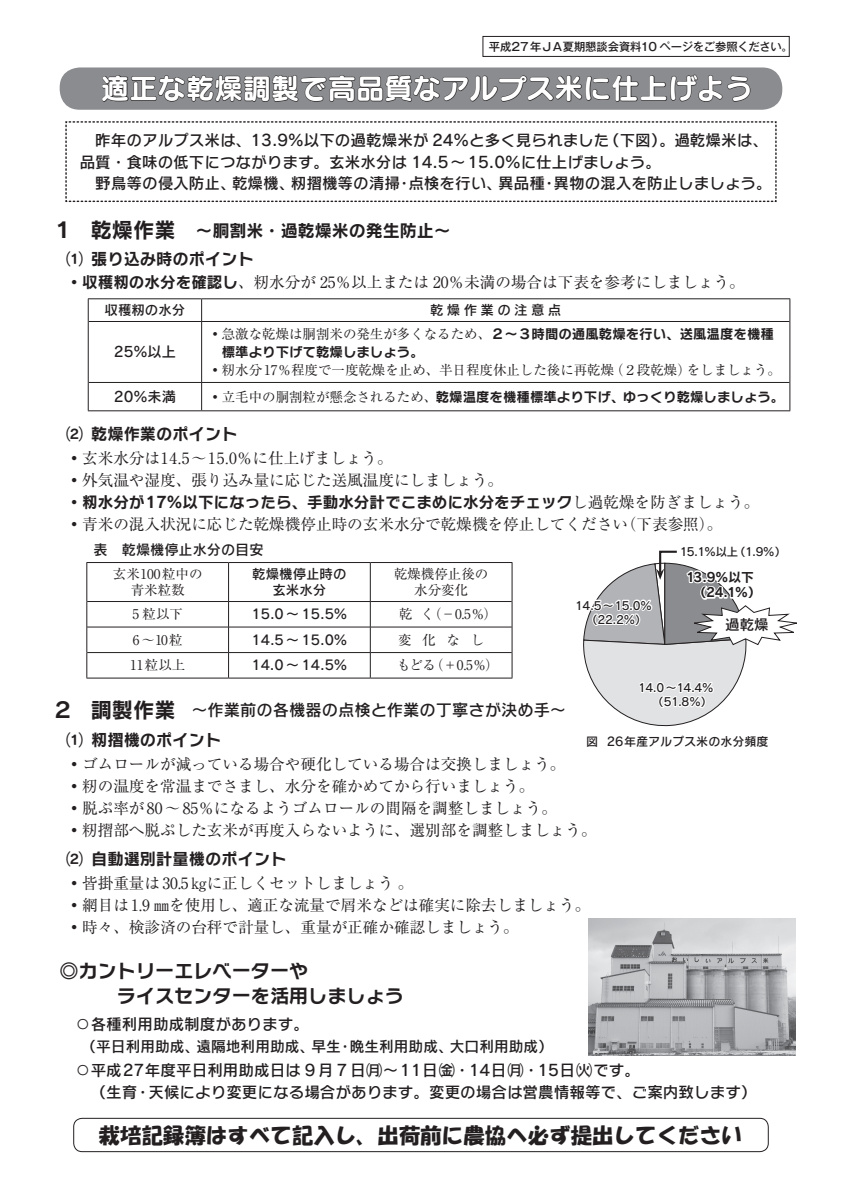
<style>
.page{position:relative;width:842px;height:1191px;background:#fff}
.page>*{position:absolute;margin:0;border:0;box-sizing:border-box;transform-origin:0 0}
.t1{font:28.3px "Seurat Pro B";color:#fff}
.t2{font:21.3px "HG Soei Kakupoptai";letter-spacing:.01em;color:#231f20}
.t3{font:21.3px "Rodin NTLG Pro B";color:#231f20}
.t4{font:19.1px/24.8px "Rodin NTLG Pro B";color:#231f20}
.t5{font:17px "Rodin NTLG Pro B";color:#231f20}
.t6{font:16.3px "Rodin NTLG Pro B";color:#231f20}
.t7{font:16.3px "Rodin NTLG Pro DB";color:#231f20}
.t8{font:15.6px/22px "Ryumin Pro";color:#231f20}
.t9{font:15.6px/22px "Rodin NTLG Pro DB";color:#231f20}
.t10{font:15.6px "Rodin NTLG Pro B";color:#231f20}
.t11{font:14.9px "Rodin NTLG Pro DB";color:#231f20}
.t12{font:14.5px "Rodin NTLG Pro DB";color:#231f20}
.t13{font:14.2px "Rodin NTLG Pro DB";color:#231f20}
.t14{font:13.5px/15.6px "Ryumin Pro";color:#231f20;text-align:center}
.t15{font:13.5px "Rodin NTLG Pro B";color:#231f20}
.t16{font:13.5px/15.6px "Rodin NTLG Pro DB";color:#231f20;text-align:center}
.t17{font:13.5px "Rodin NTLG Pro DB";letter-spacing:.25em;color:#231f20}
.t18{font:12.8px/15.6px "Rodin NTLG Pro B";color:#231f20}
.t19{font:12px "Rodin NTLG Pro DB";color:#231f20}
.t20{font:11.3px/14.2px "Rodin NTLG Pro DB";letter-spacing:-.045em;color:#231f20;text-align:right}
.t21{font:500 11.3px "Gothic MB101 Pro";letter-spacing:-.015em;color:#231f20}
.s1{font-family:"Rodin NTLG Pro B"}
.s2{font-family:"Ryumin Pro"}
</style>
<div class="page">
<img style="left:589px;top:918px;width:207px;height:137px">
<div style="left:60px;top:67px;width:722px;height:43px;background:#8a8c8f;border-radius:20px"></div>
<div style="left:73px;top:1118px;width:696px;height:34px;border:1px solid #231f20;border-radius:9px"></div>
<svg style="left:65px;top:74px;width:712px;height:128px"></svg>
<hr style="left:88px;top:298px;width:114px;height:1px;background:#231f20">
<svg style="left:88px;top:299px;width:1px;height:22px"></svg>
<hr style="left:202px;top:298px;width:588px;height:1px;background:#231f20">
<svg style="left:789px;top:299px;width:1px;height:22px"></svg>
<hr style="left:88px;top:321px;width:1px;height:61px;background:#231f20">
<hr style="left:789px;top:321px;width:1px;height:61px;background:#231f20">
<svg style="left:88px;top:382px;width:1px;height:28px"></svg>
<svg style="left:789px;top:382px;width:1px;height:28px"></svg>
<hr style="left:88px;top:410px;width:114px;height:1px;background:#231f20">
<hr style="left:202px;top:410px;width:588px;height:1px;background:#231f20">
<svg style="left:201px;top:299px;width:1px;height:22px"></svg>
<hr style="left:89px;top:321px;width:113px;height:1px;background:#231f20">
<hr style="left:202px;top:321px;width:587px;height:1px;background:#231f20">
<hr style="left:201px;top:322px;width:1px;height:60px;background:#231f20">
<hr style="left:89px;top:382px;width:113px;height:1px;background:#231f20">
<hr style="left:202px;top:382px;width:587px;height:1px;background:#231f20">
<svg style="left:201px;top:383px;width:1px;height:27px"></svg>
<hr style="left:86px;top:562px;width:143px;height:1px;background:#231f20">
<hr style="left:86px;top:563px;width:1px;height:38px;background:#231f20">
<hr style="left:229px;top:562px;width:141px;height:1px;background:#231f20">
<hr style="left:370px;top:562px;width:142px;height:1px;background:#231f20">
<hr style="left:512px;top:563px;width:1px;height:38px;background:#231f20">
<svg style="left:86px;top:601px;width:1px;height:76px"></svg>
<svg style="left:512px;top:601px;width:1px;height:76px"></svg>
<hr style="left:86px;top:677px;width:143px;height:1px;background:#231f20">
<hr style="left:229px;top:677px;width:141px;height:1px;background:#231f20">
<hr style="left:370px;top:677px;width:142px;height:1px;background:#231f20">
<hr style="left:228px;top:563px;width:1px;height:38px;background:#231f20">
<hr style="left:370px;top:563px;width:1px;height:38px;background:#231f20">
<hr style="left:87px;top:601px;width:142px;height:1px;background:#231f20">
<hr style="left:229px;top:601px;width:141px;height:1px;background:#231f20">
<hr style="left:370px;top:601px;width:142px;height:1px;background:#231f20">
<hr style="left:87px;top:627px;width:142px;height:1px;background:#231f20">
<hr style="left:229px;top:627px;width:141px;height:1px;background:#231f20">
<hr style="left:370px;top:627px;width:142px;height:1px;background:#231f20">
<hr style="left:87px;top:652px;width:142px;height:1px;background:#231f20">
<hr style="left:229px;top:652px;width:141px;height:1px;background:#231f20">
<svg style="left:228px;top:602px;width:1px;height:75px"></svg>
<hr style="left:370px;top:652px;width:142px;height:1px;background:#231f20">
<svg style="left:370px;top:602px;width:1px;height:75px"></svg>
<svg style="left:583px;top:550px;width:214px;height:177px"></svg>
<div style="left:483px;top:36px;width:306px;height:21px;border:1px solid #231f20"></div>
<p class="t21" style="left:489px;top:37px;width:306px">平成27年ＪＡ夏期懇談会資料10 ページをご参照ください。</p>
<h1 class="t1" style="left:101px;top:69px;width:653px">適正な乾燥調製で高品質なアルプス米に仕上げよう</h1>
<p class="t9" style="left:604px;top:129px;width:165px">（下図）。過乾燥米は、</p>
<p class="t9" style="left:80px;top:129px;width:531px">　昨年のアルプス米は、13.9％以下の過乾燥米が 24％と多く見られました</p>
<p class="t9" style="left:80px;top:150px;width:583px">品質・食味の低下につながります。玄米水分は 14.5～15.0％に仕上げましょう。</p>
<p class="t9" style="left:553px;top:171px;width:220px">異物の混入を防止しましょう。</p>
<p class="t9" style="left:80px;top:171px;width:157px">　野鳥等の侵入防止、</p>
<p class="t5" style="left:196px;top:219px;width:253px">～胴割米・過乾燥米の発生防止~</p>
<p class="t9" style="left:232px;top:171px;width:64px">乾燥機、</p>
<p class="t9" style="left:291px;top:171px;width:111px">籾摺機等の清掃</p>
<p class="t9" style="left:408px;top:171px;width:95px">点検を行い、</p>
<p class="t9" style="left:498px;top:171px;width:48px">異品種</p>
<p class="t9" style="left:396px;top:171px;width:17px">・</p>
<p class="t9" style="left:541px;top:171px;width:17px">・</p>
<h2 class="t3" style="left:52px;top:216px;width:125px">１　乾燥作業</h2>
<p class="t6" style="left:91px;top:247px;width:164px">張り込み時のポイント</p>
<p class="t6" style="left:67px;top:247px;width:18px">⑴</p>
<p class="t8" style="left:67px;top:270px;width:680px">◦<span class="s1">収穫籾の水分を確認し</span>、籾水分が 25％以上または 20％未満の場合は下表を参考にしましょう。</p>
<p class="t17" style="left:430px;top:301px;width:133px">乾燥作業の注意点</p>
<p class="t16" style="left:105px;top:302px;width:82px">収穫籾の水分</p>
<p class="t13" style="left:114px;top:342px;width:64px">25％以上</p>
<p class="t14" style="left:208px;top:325px;width:567px">◦急激な乾燥は胴割米の発生が多くなるため、<span class="s1">２～３時間の通風乾燥を行い、送風温度を機種</span></p>
<p class="t15" style="left:208px;top:343px;width:217px">　標準より下げて乾燥しましょう。</p>
<p class="t14" style="left:687px;top:361px;width:96px">をしましょう。</p>
<p class="t14" style="left:610px;top:361px;width:82px">（２段乾燥）</p>
<p class="t14" style="left:208px;top:361px;width:407px">◦籾水分17％程度で一度乾燥を止め、半日程度休止した後に再乾燥</p>
<p class="t15" style="left:208px;top:387px;width:577px"><span class="s2">◦立毛中の胴割粒が懸念されるため、</span>乾燥温度を機種標準より下げ、ゆっくり乾燥しましょう。</p>
<p class="t13" style="left:114px;top:387px;width:64px">20％未満</p>
<p class="t6" style="left:91px;top:423px;width:148px">乾燥作業のポイント</p>
<p class="t6" style="left:67px;top:423px;width:18px">⑵</p>
<p class="t8" style="left:67px;top:446px;width:438px">◦玄米水分は14.5～15.0％に仕上げましょう。<br>◦外気温や湿度、張り込み量に応じた送風温度にしましょう。</p>
<p class="t10" style="left:67px;top:491px;width:694px"><span class="s2">◦</span>籾水分が17％以下になったら、手動水分計でこまめに水分をチェック<span class="s2">し過乾燥を防ぎましょう。</span></p>
<p class="t8" style="left:621px;top:512px;width:103px">（下表参照。(</p>
<p class="t8" style="left:67px;top:512px;width:563px">◦青米の混入状況に応じた乾燥機停止時の玄米水分で乾燥機を停止してください</p>
<p class="t13" style="left:94px;top:541px;width:172px">表　乾燥機停止水分の目安</p>
<p class="t14" style="left:113px;top:565px;width:91px">玄米100粒中の青米粒数</p>
<p class="t16" style="left:252px;top:566px;width:96px">乾燥機停止時の玄米水分</p>
<p class="t14" style="left:394px;top:565px;width:96px">乾燥機停止後の水分変化</p>
<p class="t14" style="left:421px;top:605px;width:78px">)く－0.5%(</p>
<p class="t20" style="left:680px;top:544px;width:60px">15.1％以上</p>
<p class="t20" style="left:734px;top:544px;width:53px">)1.9％(</p>
<p class="t18" style="left:694px;top:569px;width:68px;text-indent:-8px">13.9％以下)24.1％(</p>
<p class="t20" style="left:575px;top:598px;width:78px;text-align:center">14.5〜 15.0％)22.2％(</p>
<p class="t14" style="left:399px;top:605px;width:15px">乾</p>
<p class="t14" style="left:132px;top:605px;width:52px">5 粒以下</p>
<p class="t16" style="left:251px;top:606px;width:98px">15.0 ～ 15.5％</p>
<p class="t12" style="left:725px;top:615px;width:45px">過乾燥</p>
<p class="t14" style="left:133px;top:631px;width:51px">6～10粒</p>
<p class="t14" style="left:130px;top:656px;width:57px">11粒以上</p>
<p class="t16" style="left:251px;top:631px;width:98px">14.5 ～ 15.0％</p>
<p class="t16" style="left:251px;top:657px;width:98px">14.0 ～ 14.5％</p>
<p class="t14" style="left:398px;top:631px;width:88px">変　化　な　し</p>
<p class="t14" style="left:430px;top:656px;width:70px">)＋0.5%(</p>
<p class="t14" style="left:397px;top:656px;width:41px">もどる</p>
<p class="t20" style="left:638px;top:680px;width:77px">14.0〜 14.4％)51.8％(</p>
<h2 class="t3" style="left:52px;top:695px;width:125px">２　調製作業</h2>
<p class="t6" style="left:91px;top:729px;width:132px">籾摺機のポイント</p>
<p class="t7" style="left:191px;top:699px;width:376px">～作業前の各機器の点検と作業の丁寧さが決め手~</p>
<p class="t6" style="left:67px;top:729px;width:18px">⑴</p>
<p class="t8" style="left:67px;top:752px;width:532px">◦ゴムロールが減っている場合や硬化している場合は交換しましょう。<br>◦籾の温度を常温までさまし、水分を確かめてから行いましょう。<br>◦脱ぷ率が80～85％になるようゴムロールの間隔を調整しましょう。<br>◦籾摺部へ脱ぷした玄米が再度入らないように、選別部を調整しましょう。</p>
<p class="t6" style="left:91px;top:848px;width:197px">自動選別計量機のポイント</p>
<p class="t19" style="left:607px;top:733px;width:163px">26年産アルプス米の水分頻度</p>
<p class="t19" style="left:596px;top:733px;width:14px">　</p>
<p class="t19" style="left:586px;top:733px;width:14px">図</p>
<p class="t6" style="left:67px;top:848px;width:18px">⑵</p>
<p class="t8" style="left:67px;top:871px;width:525px">◦皆掛重量は30.5㎏に正しくセットしましょう。<br>◦網目は1.9 ㎜を使用し、適正な流量で屑米などは確実に除去しましょう。◦時々、検診済の台秤で計量し、重量が正確か確認しましょう。</p>
<p class="t4" style="left:60px;top:957px;width:346px">◎カントリーエレベーターや<br>　　　ライスセンターを活用しましょう</p>
<p class="t9" style="left:60px;top:1012px;width:251px">　○各種利用助成制度があります。</p>
<p class="t11" style="left:450px;top:1036px;width:105px">大口利用助成(</p>
<p class="t11" style="left:81px;top:1036px;width:119px">（平日利用助成、</p>
<p class="t9" style="left:60px;top:1058px;width:698px">　○平成27年度平日利用助成日は 9 月 7 日㈪～11日㈮・14日㈪・15日㈫です。<br>　　（生育・天候により変更になる場合があります。変更の場合は営農情報等で、ご案内致します(</p>
<p class="t11" style="left:196px;top:1036px;width:119px">遠隔地利用助成、</p>
<p class="t11" style="left:311px;top:1036px;width:31px">早生</p>
<p class="t11" style="left:350px;top:1036px;width:105px">晩生利用助成、</p>
<p class="t11" style="left:338px;top:1036px;width:16px">・</p>
<h2 class="t2" style="left:99px;top:1124px;width:645px">栽培記録簿はすべて記入し、出荷前に農協へ必ず提出してください</h2>
</div>
